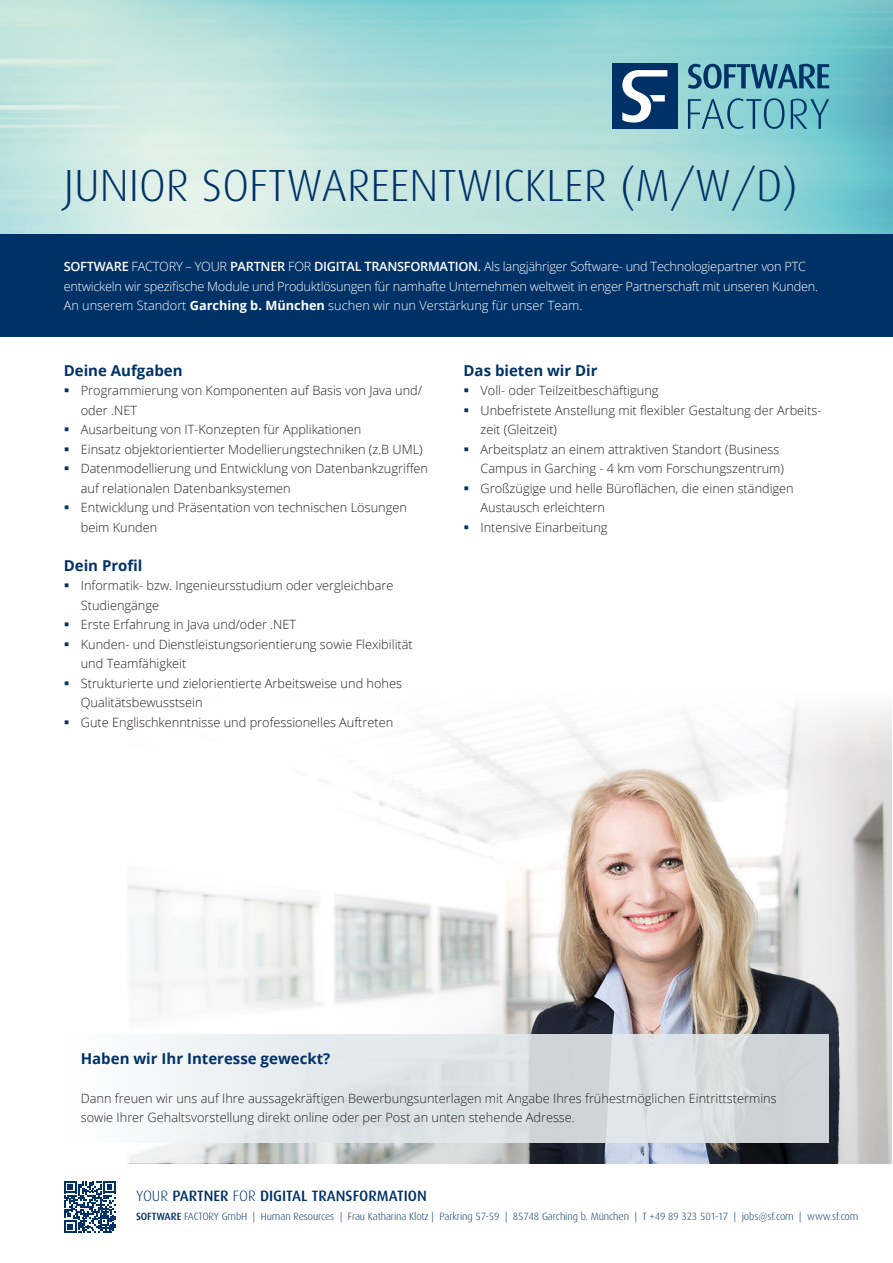
<style>
.page{position:relative;width:893px;height:1263px;background:#fff}
.page>*{position:absolute;margin:0;border:0;box-sizing:border-box;transform-origin:0 0}
.Titel_Head{font:300 45px "Dax";color:#003268}
.Copy_Head{font:700 15px "Open Sans";color:#003268}
.t1{font:500 15px "Dax";color:#003268}
.t2{font:300 12.75px/19.5px "Open Sans";color:#231f20}
.t3{font:300 12.75px/19.5px "Open Sans";letter-spacing:-.02em;color:#fff}
.t4{font:300 10.5px "Dax";letter-spacing:-.01em;color:#003268}
.s1{font-weight:600}
.s2{font-weight:400}
.s3{font-weight:700}
.s4{font-weight:300}
.s5{font-weight:500}
</style>
<div class="page">
<img style="left:0;top:0;width:893px;height:235px">
<div style="left:0;top:235px;width:893px;height:102px;background:#003268"></div>
<svg style="left:688px;top:98px;width:96px;height:31px"></svg>
<svg style="left:791px;top:99px;width:38px;height:30px"></svg>
<svg style="left:688px;top:64px;width:141px;height:25px"></svg>
<div style="left:612px;top:64px;width:65px;height:65px;background:#003268"></div>
<svg style="left:622px;top:70px;width:45px;height:53px"></svg>
<img style="left:316px;top:703px;width:575px;height:460px">
<div style="left:64px;top:1034px;width:765px;height:109px;background:linear-gradient(to bottom,#dadfe3,#d7dde0)"></div>
<svg style="left:64px;top:884px;width:252px;height:279px;fill:#f6f7f7"></svg>
<svg style="left:64px;top:1181px;width:52px;height:52px"></svg>
<p class="Titel_Head" style="left:64px;top:160px;width:736px">JUNIOR SOFTWAREENTWICKLER (M/W/D)</p>
<p class="t3" style="left:64px;top:256px;width:756px"><span class="s1">SOFTWARE</span> FACTORY – YOUR <span class="s1">PARTNER</span> FOR <span class="s1">DIGITAL TRANSFORMATION</span><span class="s2">.</span> Als langjähriger Software- und Technologiepartner von PTC entwickeln wir spezifische Module und Produktlösungen für namhafte Unternehmen weltweit in enger Partnerschaft mit unseren Kunden.<br>An unserem Standort <span class="s3">Garching b. München</span> suchen wir nun Verstärkung für unser Team.</p>
<p class="Copy_Head" style="left:64px;top:360px;width:120px">Deine Aufgaben</p>
<p class="t2" style="left:81px;top:381px;width:343px">Programmierung von Komponenten auf Basis von Java und/ oder .NET</p>
<p class="t2" style="left:81px;top:420px;width:282px">Ausarbeitung von IT-Konzepten für Applikationen</p>
<p class="t2" style="left:81px;top:439px;width:343px">Einsatz objektorientierter Modellierungstechniken (z.B UML)</p>
<p class="t2" style="left:81px;top:459px;width:349px">Datenmodellierung und Entwicklung von Datenbankzugriffen auf relationalen Datenbanksystemen</p>
<p class="t2" style="left:81px;top:498px;width:328px">Entwicklung und Präsentation von technischen Lösungen beim Kunden</p>
<p class="Copy_Head" style="left:64px;top:555px;width:80px">Dein Profil</p>
<p class="t2" style="left:81px;top:576px;width:314px">Informatik- bzw. Ingenieursstudium oder vergleichbare<br>Studiengänge</p>
<p class="t2" style="left:81px;top:615px;width:217px">Erste Erfahrung in Java und/oder .NET</p>
<p class="t2" style="left:81px;top:634px;width:334px">Kunden- und Dienstleistungsorientierung sowie Flexibilität und Teamfähigkeit</p>
<p class="t2" style="left:81px;top:673px;width:323px">Strukturierte und zielorientierte Arbeitsweise und hohes<br>Qualitätsbewusstsein</p>
<p class="t2" style="left:81px;top:712px;width:314px">Gute Englischkenntnisse und professionelles Auftreten</p>
<p class="Copy_Head" style="left:463px;top:360px;width:136px">Das bieten wir Dir</p>
<p class="t2" style="left:480px;top:381px;width:180px">Voll- oder Teilzeitbeschäftigung</p>
<p class="t2" style="left:480px;top:400px;width:342px">Unbefristete Anstellung mit flexibler Gestaltung der Arbeits&shy;zeit (Gleitzeit)</p>
<p class="t2" style="left:480px;top:439px;width:305px">Arbeitsplatz an einem attraktiven Standort (Business<br>Campus in Garching - 4 km vom Forschungszentrum)</p>
<p class="t2" style="left:480px;top:478px;width:315px">Großzügige und helle Büroflächen, die einen ständigen<br>Austausch erleichtern</p>
<p class="t2" style="left:480px;top:517px;width:129px">Intensive Einarbeitung</p>
<p class="Copy_Head" style="left:81px;top:1048px;width:251px">Haben wir Ihr Interesse geweckt?</p>
<p class="t2" style="left:81px;top:1088px;width:697px">Dann freuen wir uns auf Ihre aussagekräftigen Bewerbungsunterlagen mit Angabe Ihres frühestmöglichen Eintrittstermins sowie Ihrer Gehaltsvorstellung direkt online oder per Post an unten stehende Adresse.</p>
<p class="t1" style="left:136px;top:1188px;width:292px"><span class="s4">YOUR</span> PARTNER <span class="s4">FOR</span> DIGITAL TRANSFORMATION</p>
<p class="t4" style="left:136px;top:1211px;width:724px"><span class="s5">SOFTWARE</span> FACTORY GmbH | Human Resources | Frau Katharina Klotz | Parkring 57-59 | 85748 Garching b. München | T +49 89 323 501-17 | jobs@sf.com | www.sf.com</p>
</div>
